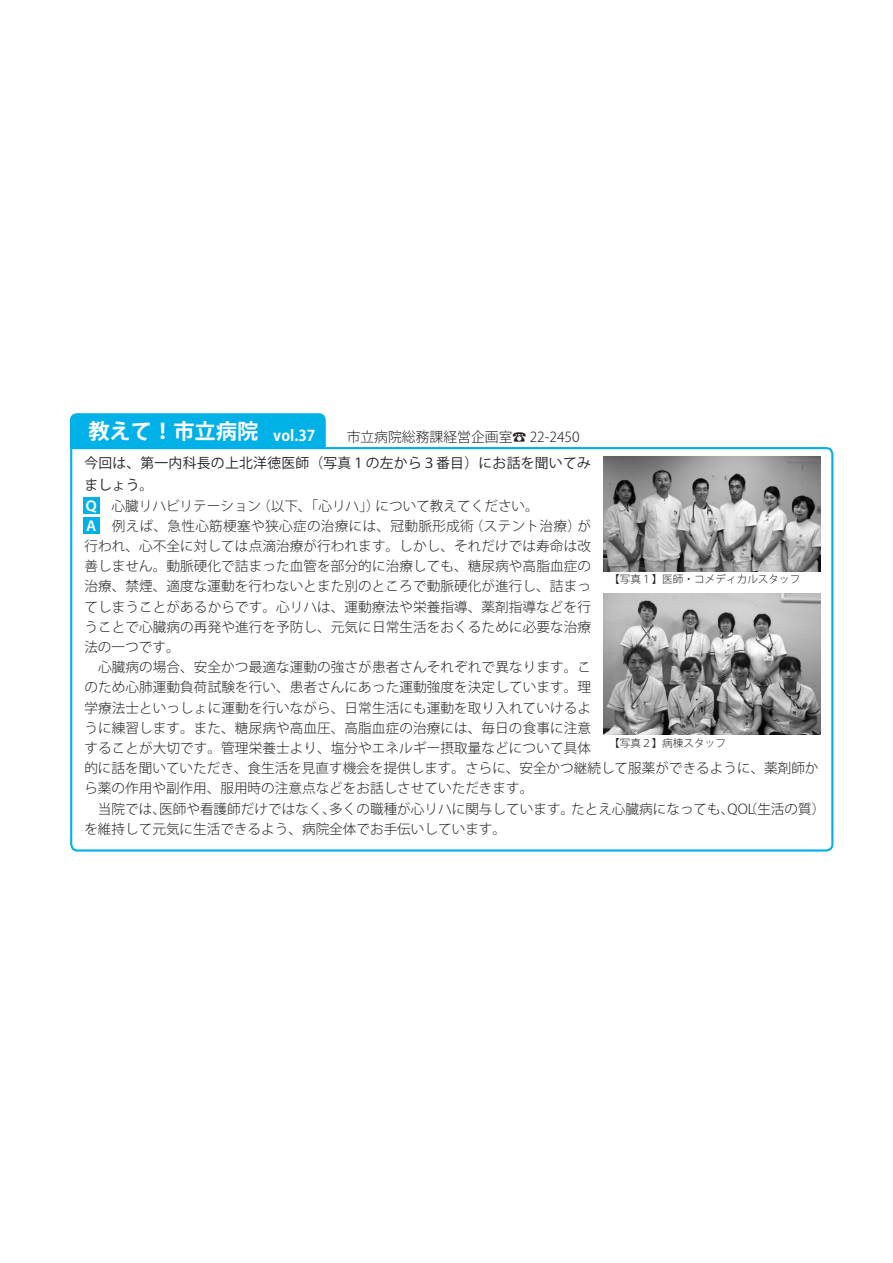
<style>
.page{position:relative;width:893px;height:1263px;background:#fff}
.page>*{position:absolute;margin:0;border:0;box-sizing:border-box;transform-origin:0 0}
.t1{font:700 21.3px "Koz Go Pro";color:#fff}
.t2{font:700 14.85px "Koz Go Pro";color:#fff}
.t3{font:13.8px/21.3px "Koz Go Pro";letter-spacing:.02em;color:#231f20}
.t4{font:300 13.8px "Koz Go Pro";color:#231f20}
.t5{font:300 13.65px/20.2px "Koz Go Pro";letter-spacing:.005em;color:#231f20}
.t6{font:300 10.65px "Koz Go Pro";color:#231f20}
.s1{font-weight:700;color:#fff}
</style>
<div class="page">
<svg style="left:70px;top:447px;width:764px;height:405px"></svg>
<div style="left:70px;top:413px;width:256px;height:35px;background:#00b1e7"></div>
<div style="left:83px;top:497px;width:17px;height:17px;background:#00b1e7"></div>
<div style="left:83px;top:517px;width:17px;height:17px;background:#00b1e7"></div>
<img style="left:604px;top:456px;width:217px;height:115px">
<img style="left:604px;top:594px;width:217px;height:141px">
<p class="t1" style="left:88px;top:418px;width:172px">教えて！市立病院</p>
<p class="t3" style="left:84px;top:453px;width:508px">今回は、第一内科長の上北洋徳医師（写真１の左から３番目）にお話を聞いてみましょう。</p>
<p class="t5" style="left:376px;top:495px;width:165px">について教えてください。</p>
<p class="t2" style="left:273px;top:426px;width:44px">vol.37</p>
<p class="t4" style="left:347px;top:428px;width:234px">市立病院総務課経営企画室☎ 22-2450</p>
<p class="t5" style="left:84px;top:495px;width:178px"><span class="s1">Ｑ　</span>心臓リハビリテーション</p>
<p class="t5" style="left:257px;top:495px;width:124px">（以下、「心リハ」）</p>
<p class="t5" style="left:577px;top:516px;width:15px">が</p>
<p class="t5" style="left:84px;top:516px;width:508px"><span class="s1">Ａ　</span>例えば、急性心筋梗塞や狭心症の治療には、冠動脈形成術<br>行われ、心不全に対しては点滴治療が行われます。しかし、それだけでは寿命は改善しません。動脈硬化で詰まった血管を部分的に治療しても、糖尿病や高脂血症の治療、禁煙、適度な運動を行わないとまた別のところで動脈硬化が進行し、詰まってしまうことがあるからです。心リハは、運動療法や栄養指導、薬剤指導などを行うことで心臓病の再発や進行を予防し、元気に日常生活をおくるために必要な治療法の一つです。</p>
<p class="t5" style="left:84px;top:657px;width:736px">　心臓病の場合、安全かつ最適な運動の強さが患者さんそれぞれで異なります。こ<br>のため心肺運動負荷試験を行い、患者さんにあった運動強度を決定しています。理<br>学療法士といっしょに運動を行いながら、日常生活にも運動を取り入れていけるよ<br>うに練習します。また、糖尿病や高血圧、高脂血症の治療には、毎日の食事に注意<br>することが大切です。管理栄養士より、塩分やエネルギー摂取量などについて具体<br>的に話を聞いていただき、食生活を見直す機会を提供します。さらに、安全かつ継続して服薬ができるように、薬剤師から薬の作用や副作用、服用時の注意点などをお話しさせていただきます。</p>
<p class="t5" style="left:744px;top:798px;width:83px">（生活の質(</p>
<p class="t5" style="left:470px;top:516px;width:113px">（ステント治療）</p>
<p class="t6" style="left:604px;top:573px;width:198px">　【写真１】医師・コメディカルスタッフ</p>
<p class="t6" style="left:604px;top:736px;width:124px">　【写真２】病棟スタッフ</p>
<p class="t5" style="left:329px;top:798px;width:246px">多くの職種が心リハに関与しています。</p>
<p class="t5" style="left:159px;top:798px;width:178px">医師や看護師だけではなく、</p>
<p class="t5" style="left:84px;top:798px;width:423px">　当院では、<br>を維持して元気に生活できるよう、病院全体でお手伝いしています。</p>
<p class="t5" style="left:571px;top:798px;width:165px">たとえ心臓病になっても、</p>
<p class="t5" style="left:728px;top:798px;width:28px">QOL</p>
</div>
